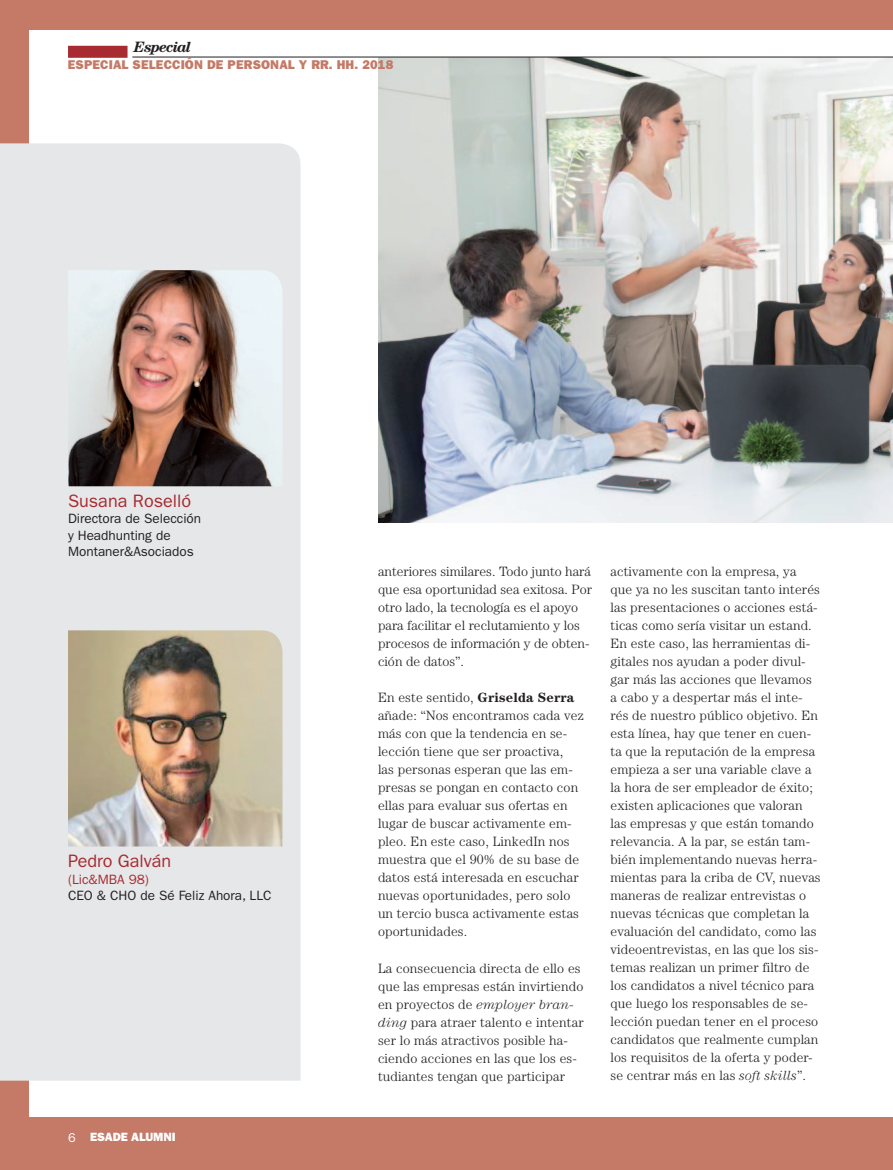
<style>
.page{position:relative;width:893px;height:1170px;background:#fff}
.page>*{position:absolute;margin:0;border:0;box-sizing:border-box;transform-origin:0 0}
.t1{font:18px "ITC Franklin Gothic Std";color:#a72b30}
.t2{font:italic 700 15px "Century";letter-spacing:-.06em;color:#231f20}
.t3{font:300 13.5px/18px "Century";letter-spacing:.01em;color:#231f20}
.t4{font:13.5px/16.5px "ITC Franklin Gothic Std";color:#231f20}
.t5{font:13.5px "ITC Franklin Gothic Std";color:#a72b30}
.t6{font:12.75px "ITC Franklin Gothic Std Hvy";letter-spacing:.01em;color:#c47a67}
.t7{font:12px "ITC Franklin Gothic Std Hvy";color:#fff}
.s1{font-family:"ITC Franklin Gothic Std";font-size:12.75px}
.s2{font-weight:700}
.s3{font-style:italic}
</style>
<div class="page">
<div style="left:0;top:0;width:893px;height:1169px;background:#c47a67"></div>
<div style="left:30px;top:30px;width:863px;height:1086px;background:#fff"></div>
<img style="left:378px;top:58px;width:515px;height:464px">
<hr style="left:132px;top:57px;width:761px;height:1px;background:#231f20">
<div style="left:68px;top:46px;width:60px;height:12px;background:#a72b30"></div>
<div style="left:0;top:143px;width:300px;height:937px;background:#e6e7e9"></div>
<img style="left:68px;top:270px;width:214px;height:216px">
<img style="left:68px;top:630px;width:214px;height:216px">
<p class="t2" style="left:134px;top:38px;width:59px">Especial</p>
<p class="t6" style="left:68px;top:57px;width:17px">ESPECIAL</p>
<p class="t6" style="left:133px;top:57px;width:262px">SELECCIÓN DE PERSONAL Y RR. HH. 2018</p>
<h1 class="t1" style="left:68px;top:490px;width:125px">Susana Roselló</h1>
<p class="t4" style="left:68px;top:510px;width:135px">Directora de Selección y Headhunting de<br>Montaner&amp;Asociados</p>
<h1 class="t1" style="left:68px;top:850px;width:105px">Pedro Galván</h1>
<p class="t5" style="left:68px;top:871px;width:82px">(Lic&amp;MBA 98)</p>
<p class="t4" style="left:68px;top:887px;width:205px">CEO &amp; CHO de Sé Feliz Ahora, LLC</p>
<p class="t7" style="left:68px;top:1130px;width:31px"><span class="s1">6</span> ESADE</p>
<p class="t7" style="left:131px;top:1130px;width:39px">ALUMNI</p>
<p class="t3" style="left:378px;top:562px;width:216px">anteriores similares. Todo junto hará que esa oportunidad sea exitosa. Por otro lado, la tecnología es el apoyo para facilitar el reclutamiento y los procesos de información y de obten&shy;ción de datos”.</p>
<p class="t3" style="left:378px;top:688px;width:207px">En este sentido, <span class="s2">Griselda Serra </span>añade: “Nos encontramos cada vez más con que la tendencia en se&shy;lección tiene que ser proactiva,<br>las personas esperan que las em&shy;presas se pongan en contacto con ellas para evaluar sus ofertas en lugar de buscar activamente em&shy;pleo. En este caso, LinkedIn nos muestra que el 90% de su base de datos está interesada en escuchar nuevas oportunidades, pero solo un tercio busca activamente estas oportunidades.</p>
<p class="t3" style="left:378px;top:958px;width:207px">La consecuencia directa de ello es que las empresas están invirtiendo en proyectos de <span class="s3">employer bran&shy;ding</span> para atraer talento e intentar ser lo más atractivos posible ha&shy;ciendo acciones en las que los es&shy;tudiantes tengan que participar</p>
<p class="t3" style="left:610px;top:562px;width:212px">activamente con la empresa, ya que ya no les suscitan tanto interés las presentaciones o acciones está&shy;ticas como sería visitar un estand.<br>En este caso, las herramientas di&shy;gitales nos ayudan a poder divul&shy;gar más las acciones que llevamos a cabo y a despertar más el inte&shy;rés de nuestro público objetivo. En esta línea, hay que tener en cuen&shy;ta que la reputación de la empresa empieza a ser una variable clave a la hora de ser empleador de éxito; existen aplicaciones que valoran las empresas y que están tomando relevancia. A la par, se están tam&shy;bién implementando nuevas herra&shy;mientas para la criba de CV, nuevas maneras de realizar entrevistas o nuevas técnicas que completan la evaluación del candidato, como las videoentrevistas, en las que los sis&shy;temas realizan un primer filtro de los candidatos a nivel técnico para que luego los responsables de se&shy;lección puedan tener en el proceso candidatos que realmente cumplan los requisitos de la oferta y poder&shy;se centrar más en las <span class="s3">soft skills</span>”.</p>
</div>
